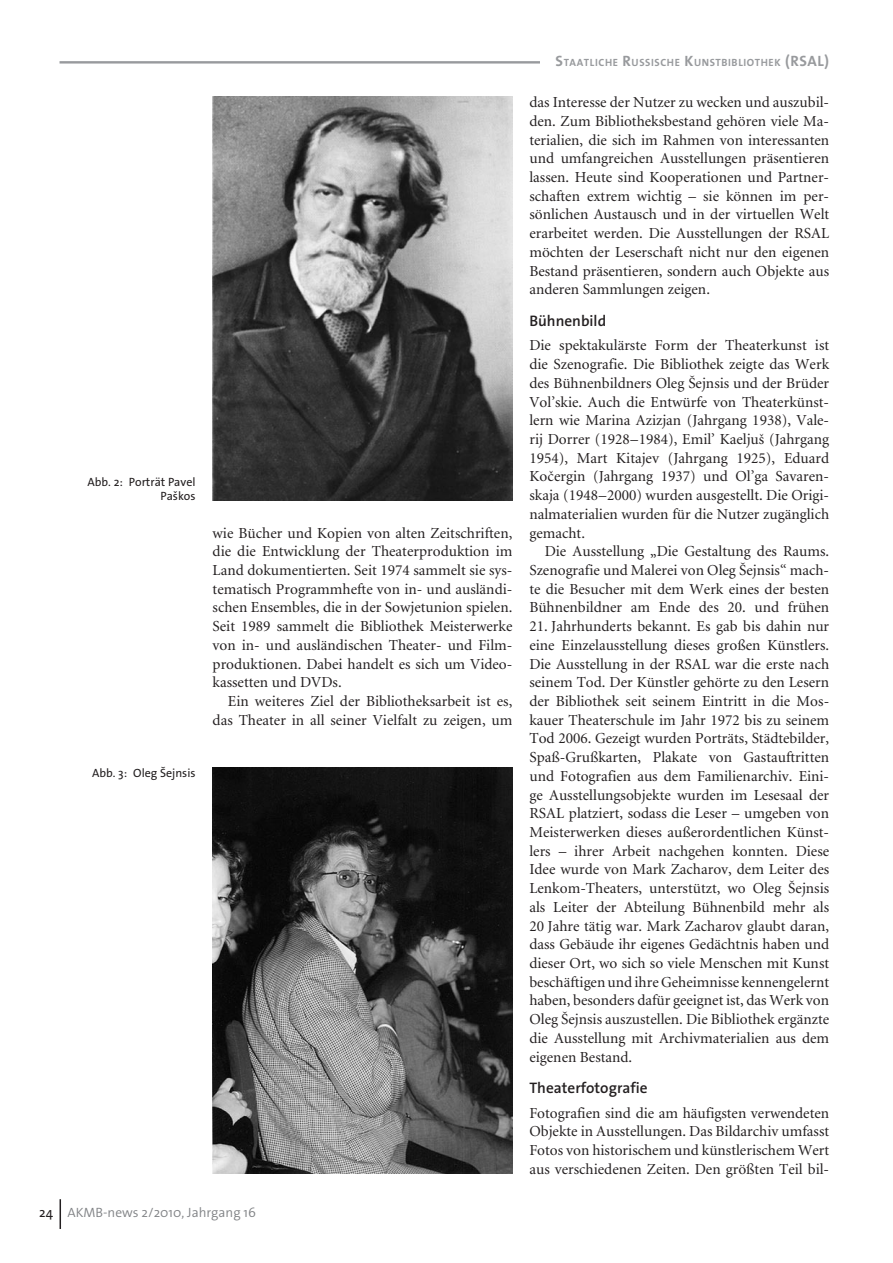
<style>
.page{position:relative;width:893px;height:1263px;background:#fff}
.page>*{position:absolute;margin:0;border:0;box-sizing:border-box;transform-origin:0 0}
.t1{font:15.3px/18.8px "Minion";color:#231f20;text-align:justify}
.t2{font:600 15.3px "The Sans B6";color:#231f20}
.t3{font:300 13.5px "The Sans B4";color:#808285}
.t4{font:12px/14.2px "The Sans B5 Plain";color:#231f20;text-align:right}
.t5{font:700 10.5px "The Sans B7";letter-spacing:.055em;color:#989a9d}
.s1{font-family:"The Mix"}
.s2{font-family:"The Mix";font-weight:400;color:#231f20}
.s3{font-size:15px}
</style>
<div class="page">
<hr style="left:60px;top:61px;width:769px;height:3px;background:#989a9d">
<hr style="left:60px;top:1199px;width:1px;height:30px;background:#231f20">
<div style="left:540px;top:52px;width:289px;height:17px;background:#fff"></div>
<img style="left:213px;top:96px;width:299px;height:404px">
<img style="left:213px;top:767px;width:299px;height:407px">
<p class="t4" style="left:88px;top:475px;width:110px">Abb. <span class="s1">2</span>: Porträt Pavel<br>Paškos</p>
<p class="t4" style="left:92px;top:766px;width:105px">Abb. <span class="s1">3</span>: Oleg Šejnsis</p>
<p class="t1" style="left:213px;top:524px;width:301px">wie Bücher und Kopien von alten Zeitschriften, die die Entwicklung der Theaterproduktion im Land dokumentierten. Seit 1974 sammelt sie sys&shy;tematisch Programmhefte von in- und ausländi&shy;schen Ensembles, die in der Sowjetunion spielen.<br>Seit 1989 sammelt die Bibliothek Meisterwerke von in- und ausländischen Theater- und Film&shy;produktionen. Dabei handelt es sich um Video&shy;kassetten und DVDs.</p>
<p class="t1" style="left:213px;top:692px;width:301px;text-align:right">Ein weiteres Ziel der Bibliotheksarbeit ist es, das Theater in all seiner Vielfalt zu zeigen, um</p>
<p class="t3" style="left:39px;top:1205px;width:218px"><span class="s2">24</span> AKMB-news <span class="s1">2/2010</span>, Jahrgang <span class="s1">16</span></p>
<p class="t5" style="left:556px;top:57px;width:275px"><span class="s3">S</span>TAATLICHE <span class="s3">R</span>USSISCHE <span class="s3">K</span>UNSTBIBLIOTHEK <span class="s3">(RSAL)</span></p>
<p class="t1" style="left:529px;top:94px;width:301px">das Interesse der Nutzer zu wecken und auszubil&shy;den. Zum Bibliotheksbestand gehören viele Ma&shy;terialien, die sich im Rahmen von interessanten und umfangreichen Ausstellungen präsentieren lassen. Heute sind Kooperationen und Partner&shy;schaften extrem wichtig – sie können im per&shy;sönlichen Austausch und in der virtuellen Welt erarbeitet werden. Die Ausstellungen der RSAL möchten der Leserschaft nicht nur den eigenen Bestand präsentieren, sondern auch Objekte aus anderen Sammlungen zeigen.</p>
<p class="t2" style="left:529px;top:313px;width:78px">Bühnenbild</p>
<p class="t1" style="left:529px;top:337px;width:301px">Die spektakulärste Form der Theaterkunst ist die Szenografie. Die Bibliothek zeigte das Werk des Bühnenbildners Oleg Šejnsis und der Brüder Vol’skie. Auch die Entwürfe von Theaterkünst&shy;lern wie Marina Azizjan (Jahrgang 1938), Vale&shy;rij Dorrer (1928–1984), Emil’ Kaeljuš (Jahrgang 1954), Mart Kitajev (Jahrgang 1925), Eduard Kocˇergin (Jahrgang 1937) und Ol’ga Savaren&shy;skaja (1948–2000) wurden ausgestellt. Die Origi&shy;nalmaterialien wurden für die Nutzer zugänglich gemacht.</p>
<p class="t1" style="left:529px;top:543px;width:301px;text-indent:15px">Die Ausstellung „Die Gestaltung des Raums.<br>Szenografie und Malerei von Oleg Šejnsis“ mach&shy;te die Besucher mit dem Werk eines der besten Bühnenbildner am Ende des 20. und frühen</p>
<p class="t1" style="left:529px;top:617px;width:301px">21. Jahrhunderts bekannt. Es gab bis dahin nur eine Einzelausstellung dieses großen Künstlers.<br>Die Ausstellung in der RSAL war die erste nach seinem Tod. Der Künstler gehörte zu den Lesern der Bibliothek seit seinem Eintritt in die Mos&shy;kauer Theaterschule im Jahr 1972 bis zu seinem Tod 2006. Gezeigt wurden Porträts, Städtebilder, Spaß-Grußkarten, Plakate von Gastauftritten und Fotografien aus dem Familienarchiv. Eini&shy;ge Ausstellungsobjekte wurden im Lesesaal der RSAL platziert, sodass die Leser – umgeben von Meisterwerken dieses außerordentlichen Künst&shy;lers – ihrer Arbeit nachgehen konnten. Diese Idee wurde von Mark Zacharov, dem Leiter des Lenkom-Theaters, unterstützt, wo Oleg Šejnsis als Leiter der Abteilung Bühnenbild mehr als 20 Jahre tätig war. Mark Zacharov glaubt daran, dass Gebäude ihr eigenes Gedächtnis haben und dieser Ort, wo sich so viele Menschen mit Kunst beschäftigen und ihre Geheimnisse kennengelernt haben, besonders dafür geeignet ist, das Werk von Oleg Šejnsis auszustellen. Die Bibliothek ergänzte die Ausstellung mit Archivmaterialien aus dem eigenen Bestand.</p>
<p class="t2" style="left:529px;top:1080px;width:120px">Theaterfotografie</p>
<p class="t1" style="left:529px;top:1104px;width:301px">Fotografien sind die am häufigsten verwendeten Objekte in Ausstellungen. Das Bildarchiv umfasst Fotos von historischem und künstlerischem Wert aus verschiedenen Zeiten. Den größten Teil bil-</p>
</div>
